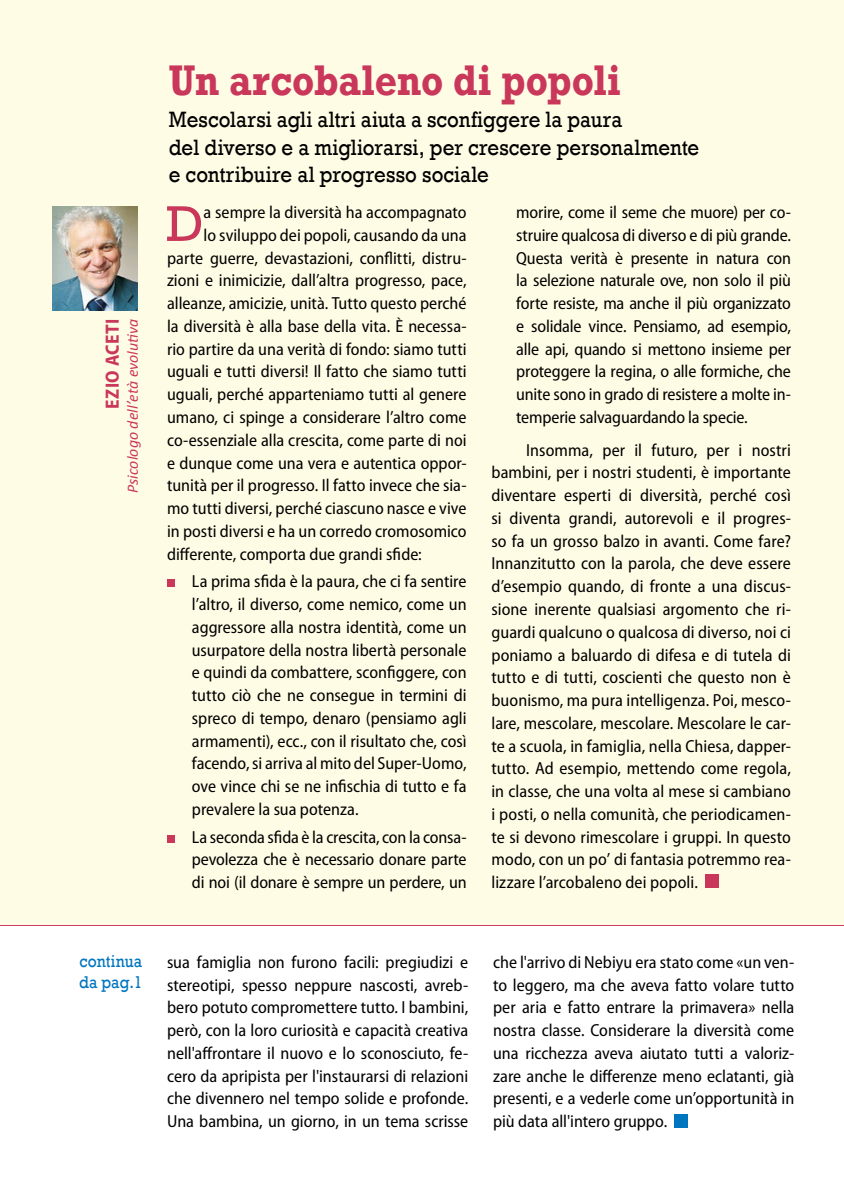
<style>
.page{position:relative;width:844px;height:1191px;background:#fff}
.page>*{position:absolute;margin:0;border:0;box-sizing:border-box;transform-origin:0 0}
.t1{font:50.93px "Rockwell";color:#c9375a}
.t2{font:700 40.25px "Rockwell";color:#c9375a;scale:.9 1}
.t3{font:22.75px/27.3px "Rockwell";letter-spacing:.005em;color:#000;scale:.9 1}
.t4{font:700 semi-condensed 19.25px "Myriad Pro";letter-spacing:.02em;color:#c9375a}
.t5{font:semi-condensed 17.5px/22.8px "Myriad Pro";color:#000;text-align:justify}
.t6{font:17.5px/21px "Rockwell";letter-spacing:.01em;color:#0075bf;scale:.9 1}
.t7{font:italic 15.75px "Calibri";letter-spacing:.005em;color:#c9375a}
</style>
<div class="page">
<hr style="left:0;top:924px;width:843px;height:2px;background:#c9375a">
<div style="left:0;top:0;width:843px;height:924px;background:#fffce5"></div>
<div style="left:674px;top:1113px;width:13px;height:14px;background:#0075bf"></div>
<div style="left:167px;top:579px;width:8px;height:8px;background:#c9375a"></div>
<div style="left:167px;top:834px;width:8px;height:8px;background:#c9375a"></div>
<div style="left:704px;top:874px;width:14px;height:14px;background:#c9375a"></div>
<img style="left:52px;top:206px;width:86px;height:105px">
<p class="t4" style="left:100px;top:409px;width:91px;rotate:-90deg">EZIO ACETI</p>
<p class="t7" style="left:122px;top:493px;width:176px;rotate:-90deg">Psicologo dell’età evolutiva</p>
<h2 class="t2" style="left:169px;top:54px;width:503px">Un arcobaleno di popoli</h2>
<h3 class="t3" style="left:169px;top:106px;width:591px">Mescolarsi agli altri aiuta a sconfiggere la paura<br>del diverso e a migliorarsi, per crescere personalmente e contribuire al progresso sociale</h3>
<h1 class="t1" style="left:166px;top:194px;width:39px">D</h1>
<p class="t5" style="left:203px;top:201px;width:264px">a sempre la diversità ha accompagnato</p>
<p class="t5" style="left:203px;top:223px;width:264px">lo sviluppo dei popoli, causando da una</p>
<p class="t5" style="left:167px;top:246px;width:301px">parte guerre, devastazioni, conflitti, distru-</p>
<p class="t5" style="left:167px;top:269px;width:301px">zioni e inimicizie, dall’altra progresso, pace,</p>
<p class="t5" style="left:167px;top:292px;width:301px">alleanze, amicizie, unità. Tutto questo perché</p>
<p class="t5" style="left:167px;top:314px;width:301px">la diversità è alla base della vita. È necessa-</p>
<p class="t5" style="left:167px;top:337px;width:301px">rio partire da una verità di fondo: siamo tutti</p>
<p class="t5" style="left:167px;top:360px;width:301px">uguali e tutti diversi! Il fatto che siamo tutti</p>
<p class="t5" style="left:167px;top:383px;width:301px">uguali, perché apparteniamo tutti al genere</p>
<p class="t5" style="left:167px;top:405px;width:301px">umano, ci spinge a considerare l’altro come</p>
<p class="t5" style="left:167px;top:428px;width:301px">co-essenziale alla crescita, come parte di noi</p>
<p class="t5" style="left:167px;top:451px;width:301px">e dunque come una vera e autentica oppor-</p>
<p class="t5" style="left:167px;top:474px;width:301px">tunità per il progresso. Il fatto invece che sia-</p>
<p class="t5" style="left:167px;top:496px;width:301px">mo tutti diversi, perché ciascuno nasce e vive</p>
<p class="t5" style="left:167px;top:519px;width:301px">in posti diversi e ha un corredo cromosomico</p>
<p class="t5" style="left:167px;top:542px;width:256px">differente, comporta due grandi sfide:</p>
<p class="t5" style="left:192px;top:570px;width:276px">La prima sfida è la paura, che ci fa sentire l’altro, il diverso, come nemico, come un aggressore alla nostra identità, come un usurpatore della nostra libertà personale e quindi da combattere, sconfiggere, con tutto ciò che ne consegue in termini di spreco di tempo, denaro (pensiamo agli armamenti), ecc., con il risultato che, così facendo, si arriva al mito del Super-Uomo, ove vince chi se ne infischia di tutto e fa prevalere la sua potenza.</p>
<p class="t5" style="left:192px;top:825px;width:276px">La seconda sfida è la crescita, con la consa&shy;pevolezza che è necessario donare parte di noi (il donare è sempre un perdere, un</p>
<p class="t5" style="left:516px;top:201px;width:276px">morire, come il seme che muore) per co&shy;struire qualcosa di diverso e di più grande.<br>Questa verità è presente in natura con la selezione naturale ove, non solo il più forte resiste, ma anche il più organizzato e solidale vince. Pensiamo, ad esempio, alle api, quando si mettono insieme per proteggere la regina, o alle formiche, che unite sono in grado di resistere a molte in&shy;temperie salvaguardando la specie.</p>
<p class="t5" style="left:491px;top:438px;width:301px;text-indent:35px">Insomma, per il futuro, per i nostri bambini, per i nostri studenti, è importante diventare esperti di diversità, perché così si diventa grandi, autorevoli e il progres&shy;so fa un grosso balzo in avanti. Come fare?<br>Innanzitutto con la parola, che deve essere d’esempio quando, di fronte a una discus&shy;sione inerente qualsiasi argomento che ri&shy;guardi qualcuno o qualcosa di diverso, noi ci poniamo a baluardo di difesa e di tutela di tutto e di tutti, coscienti che questo non è buonismo, ma pura intelligenza. Poi, mesco&shy;lare, mescolare, mescolare. Mescolare le car&shy;te a scuola, in famiglia, nella Chiesa, dapper&shy;tutto. Ad esempio, mettendo come regola, in classe, che una volta al mese si cambiano i posti, o nella comunità, che periodicamen&shy;te si devono rimescolare i gruppi. In questo modo, con un po’ di fantasia potremmo rea&shy;lizzare l’arcobaleno dei popoli.</p>
<p class="t6" style="left:79px;top:950px;width:72px">continua da pag.1</p>
<p class="t5" style="left:167px;top:950px;width:303px">sua famiglia non furono facili: pregiudizi e stereotipi, spesso neppure nascosti, avreb&shy;bero potuto compromettere tutto. I bambini, però, con la loro curiosità e capacità creativa nell'affrontare il nuovo e lo sconosciuto, fe&shy;cero da apripista per l'instaurarsi di relazioni che divennero nel tempo solide e profonde.<br>Una bambina, un giorno, in un tema scrisse</p>
<p class="t5" style="left:493px;top:950px;width:303px">che l'arrivo di Nebiyu era stato come «un ven&shy;to leggero, ma che aveva fatto volare tutto per aria e fatto entrare la primavera» nella nostra classe. Considerare la diversità come una ricchezza aveva aiutato tutti a valoriz&shy;zare anche le differenze meno eclatanti, già presenti, e a vederle come un’opportunità in più data all'intero gruppo.</p>
</div>
